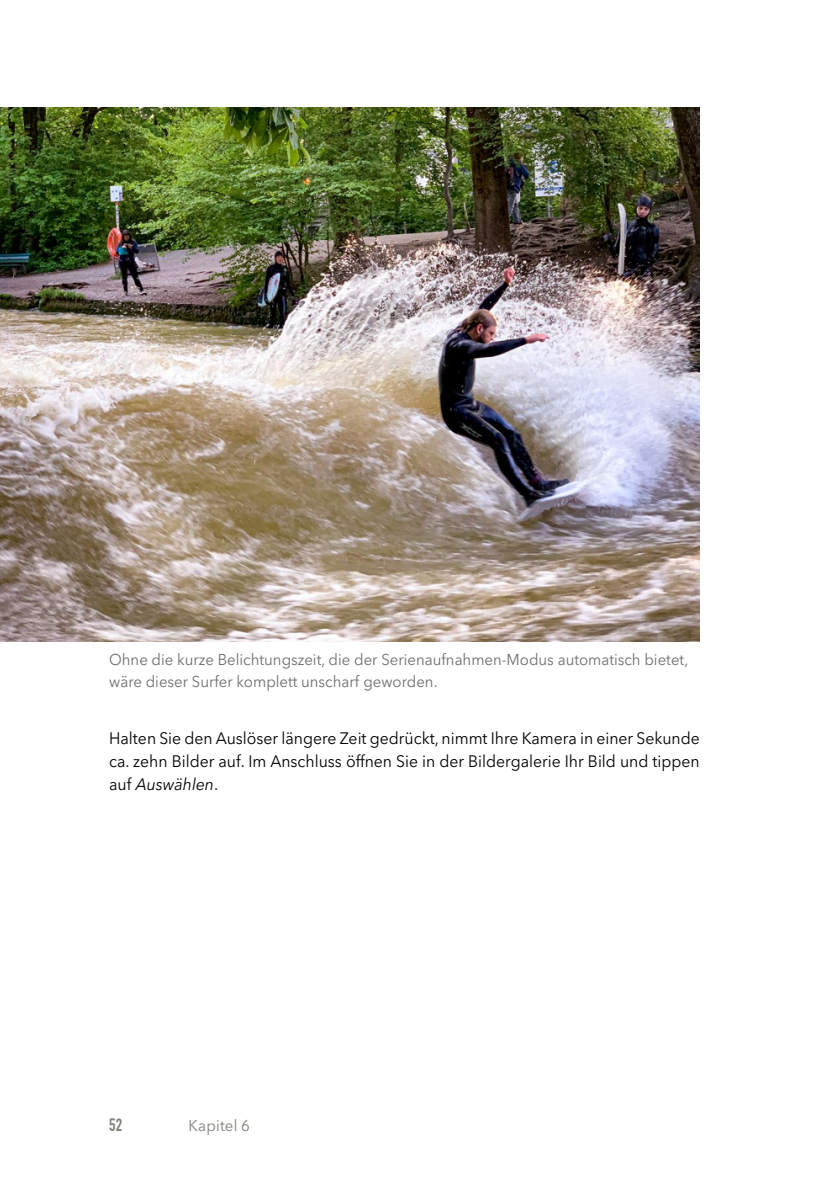
<style>
.page{position:relative;width:819px;height:1191px;background:#fff}
.page>*{position:absolute;margin:0;border:0;box-sizing:border-box;transform-origin:0 0}
.t1{font:700 17.5px "DIN Condensed";color:#7e8279}
.t2{font:16.62px/22.8px "Avenir Next LT Pro";color:#000;text-align:justify;scale:.95 1}
.t3{font:15.75px/22.8px "Avenir Next LT Pro";color:#706f6f;scale:.95 1}
.t4{font:15.75px "Avenir Next LT Pro";letter-spacing:.01em;color:#7e8279;scale:.95 1}
.s1{font-style:italic}
</style>
<div class="page">
<img style="left:0;top:107px;width:699px;height:535px">
<p class="t3" style="left:109px;top:648px;width:611px">Ohne die kurze Belichtungszeit, die der Serienaufnahmen-Modus automatisch bietet, wäre dieser Surfer komplett unscharf geworden.</p>
<p class="t2" style="left:109px;top:727px;width:623px">Halten Sie den Auslöser längere Zeit gedrückt, nimmt Ihre Kamera in einer Sekunde ca. zehn Bilder auf. Im Anschluss öffnen Sie in der Bildergalerie Ihr Bild und tippen auf <span class="s1">Auswählen</span>.</p>
<p class="t1" style="left:109px;top:1114px;width:15px">52</p>
<p class="t4" style="left:189px;top:1116px;width:66px">Kapitel 6</p>
</div>
